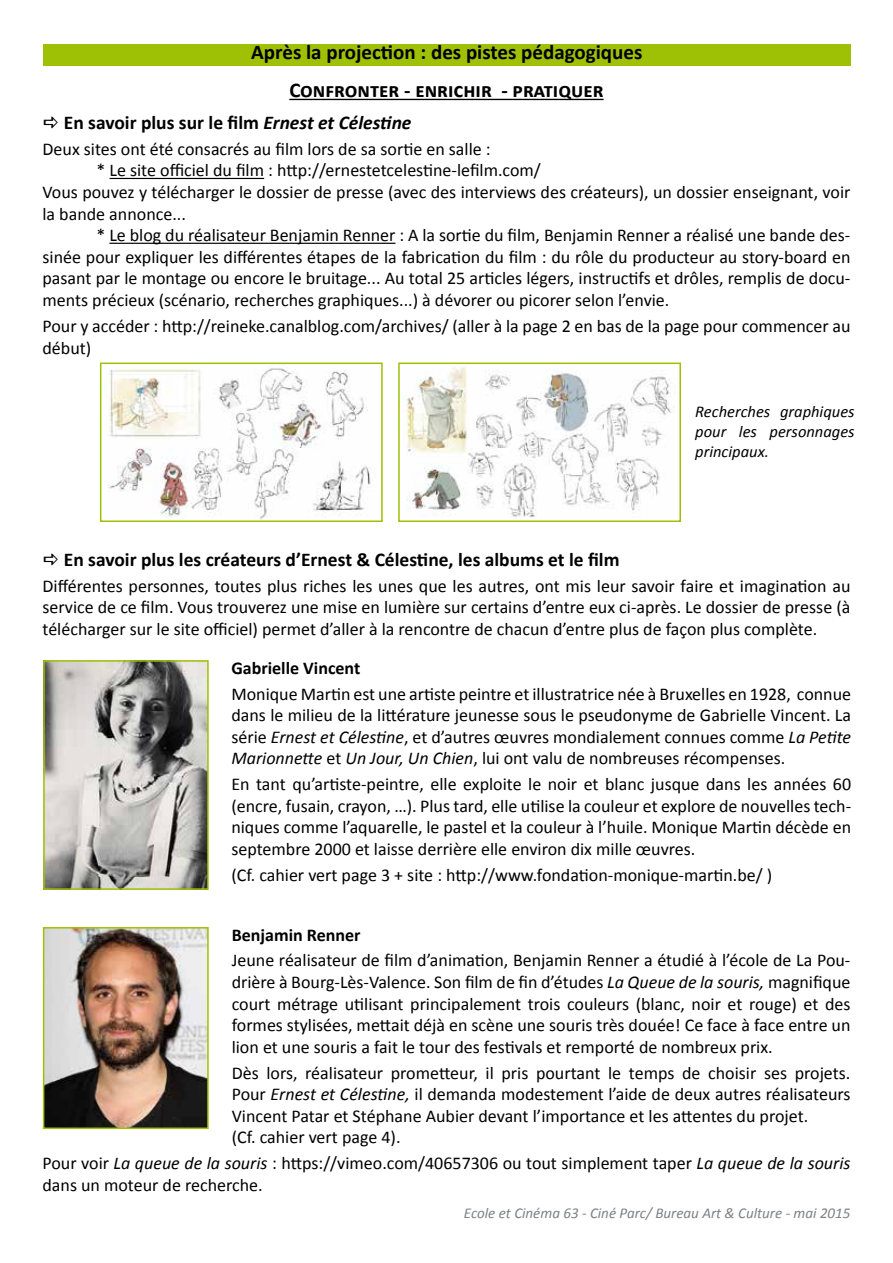
<style>
.page{position:relative;width:893px;height:1263px;background:#fff}
.page>*{position:absolute;margin:0;border:0;box-sizing:border-box;transform-origin:0 0}
.t1{font:700 21px/37.7px "Calibri";color:#000;text-align:center}
.t2{font:700 19.5px "Calibri";color:#000}
.t3{font:18px/21.6px "Calibri";color:#000;text-align:justify}
.t4{font:700 18px "Calibri";color:#000}
.t5{font:italic 16.5px/19.8px "Calibri";color:#000;text-align:justify}
.t6{font:italic 15px "Calibri";color:#7e8083}
.s1{font-style:italic}
</style>
<div class="page">
<div style="left:43px;top:44px;width:808px;height:22px;background:#9ec105"></div>
<hr style="left:289px;top:99px;width:315px;height:1px;background:#000">
<hr style="left:110px;top:178px;width:154px;height:1px;background:#000">
<hr style="left:109px;top:243px;width:286px;height:1px;background:#000">
<img style="left:46px;top:663px;width:160px;height:224px">
<div style="left:43px;top:660px;width:166px;height:230px;border:2px solid #9ec105"></div>
<img style="left:46px;top:930px;width:160px;height:196px">
<div style="left:43px;top:927px;width:166px;height:202px;border:2px solid #9ec105"></div>
<img style="left:109px;top:367px;width:262px;height:152px">
<div style="left:100px;top:362px;width:283px;height:160px;border:2px solid #9ec105"></div>
<img style="left:406px;top:366px;width:268px;height:151px">
<div style="left:398px;top:362px;width:283px;height:160px;border:2px solid #9ec105"></div>
<p class="t1" style="left:251px;top:33px;width:393px">Après la projection : des pistes pédagogiques<br>Confronter - enrichir - pratiquer</p>
<p class="t2" style="left:64px;top:109px;width:349px">En savoir plus sur le film <span class="s1">Ernest et Célestine</span></p>
<p class="t3" style="left:43px;top:138px;width:450px">Deux sites ont été consacrés au film lors de sa sortie en salle :</p>
<p class="t3" style="left:97px;top:159px;width:446px">* Le site officiel du film : http://ernestetcelestine-lefilm.com/</p>
<p class="t3" style="left:43px;top:181px;width:809px">Vous pouvez y télécharger le dossier de presse (avec des interviews des créateurs), un dossier enseignant, voir</p>
<p class="t3" style="left:43px;top:202px;width:145px">la bande annonce...</p>
<p class="t3" style="left:97px;top:224px;width:755px">* Le blog du réalisateur Benjamin Renner : A la sortie du film, Benjamin Renner a réalisé une bande des-</p>
<p class="t3" style="left:43px;top:246px;width:809px">sinée pour expliquer les différentes étapes de la fabrication du film : du rôle du producteur au story-board en</p>
<p class="t3" style="left:43px;top:267px;width:809px">pasant par le montage ou encore le bruitage... Au total 25 articles légers, instructifs et drôles, remplis de docu-</p>
<p class="t3" style="left:43px;top:289px;width:628px">ments précieux (scénario, recherches graphiques...) à dévorer ou picorer selon l’envie.</p>
<p class="t3" style="left:43px;top:315px;width:809px">Pour y accéder : http://reineke.canalblog.com/archives/ (aller à la page 2 en bas de la page pour commencer au début)</p>
<p class="t5" style="left:695px;top:401px;width:161px">Recherches graphiques pour les personnages principaux.</p>
<p class="t2" style="left:64px;top:545px;width:557px">En savoir plus les créateurs d’Ernest &amp; Célestine, les albums et le film</p>
<p class="t3" style="left:43px;top:574px;width:809px">Différentes personnes, toutes plus riches les unes que les autres, ont mis leur savoir faire et imagination au service de ce film. Vous trouverez une mise en lumière sur certains d’entre eux ci-après. Le dossier de presse (à télécharger sur le site officiel) permet d’aller à la rencontre de chacun d’entre plus de façon plus complète.</p>
<p class="t4" style="left:231px;top:655px;width:130px">Gabrielle Vincent</p>
<p class="t3" style="left:231px;top:682px;width:621px">Monique Martin est une artiste peintre et illustratrice née à Bruxelles en 1928, connue dans le milieu de la littérature jeunesse sous le pseudonyme de Gabrielle Vincent. La série <span class="s1">Ernest et Célestine</span>, et d’autres œuvres mondialement connues comme <span class="s1">La Petite Marionnette</span> et <span class="s1">Un Jour, Un Chien</span>, lui ont valu de nombreuses récompenses.</p>
<p class="t3" style="left:231px;top:773px;width:621px">En tant qu’artiste-peintre, elle exploite le noir et blanc jusque dans les années 60 (encre, fusain, crayon, …). Plus tard, elle utilise la couleur et explore de nouvelles tech&shy;niques comme l’aquarelle, le pastel et la couleur à l’huile. Monique Martin décède en septembre 2000 et laisse derrière elle environ dix mille œuvres.</p>
<p class="t3" style="left:231px;top:863px;width:542px">(Cf. cahier vert page 3 + site : http://www.fondation-monique-martin.be/ )</p>
<p class="t4" style="left:232px;top:922px;width:130px">Benjamin Renner</p>
<p class="t3" style="left:232px;top:949px;width:620px">Jeune réalisateur de film d’animation, Benjamin Renner a étudié à l’école de La Pou&shy;drière à Bourg-Lès-Valence. Son film de fin d’études <span class="s1">La Queue de la souris,</span> magnifique court métrage utilisant principalement trois couleurs (blanc, noir et rouge) et des formes stylisées, mettait déjà en scène une souris très douée! Ce face à face entre un lion et une souris a fait le tour des festivals et remporté de nombreux prix.</p>
<p class="t3" style="left:232px;top:1061px;width:620px;text-align:left">Dès lors, réalisateur prometteur, il pris pourtant le temps de choisir ses projets.<br>Pour <span class="s1">Ernest et Célestine,</span> il demanda modestement l’aide de deux autres réalisateurs Vincent Patar et Stéphane Aubier devant l’importance et les attentes du projet.<br>(Cf. cahier vert page 4).</p>
<p class="t3" style="left:43px;top:1152px;width:809px">Pour voir <span class="s1">La queue de la souris</span> : https://vimeo.com/40657306 ou tout simplement taper <span class="s1">La queue de la souris </span>dans un moteur de recherche.</p>
<p class="t6" style="left:464px;top:1202px;width:388px">Ecole et Cinéma 63 - Ciné Parc/ Bureau Art &amp; Culture - mai 2015</p>
</div>
